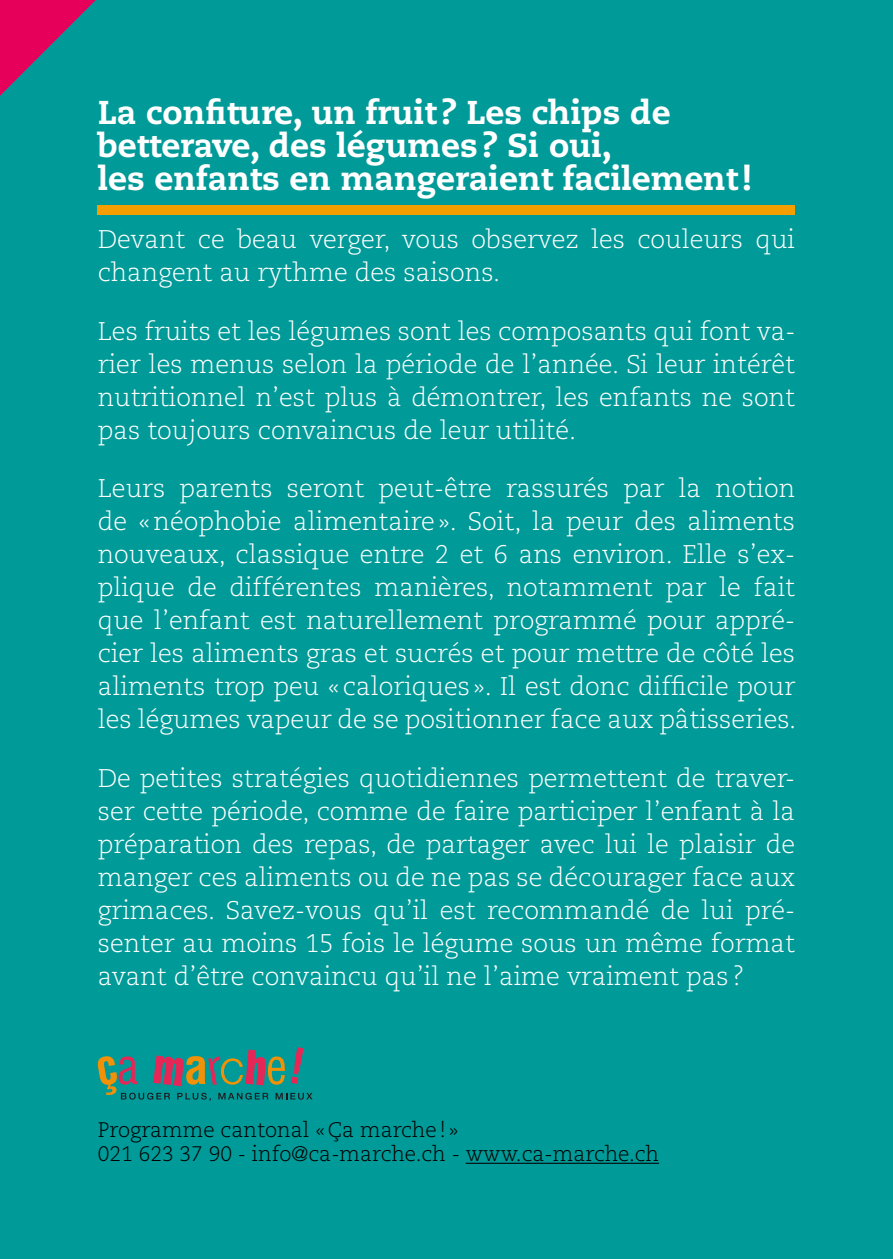
<style>
.page{position:relative;width:893px;height:1259px;background:#009a98}
.page>*{position:absolute;margin:0;border:0;box-sizing:border-box;transform-origin:0 0}
.t1{font:800 33px/33px "Caecilia";color:#fff}
.t2{font:300 25.5px/33px "Caecilia";color:#fff;text-align:justify}
.t3{font:300 21px/24px "Caecilia";color:#000}
</style>
<div class="page">
<svg style="left:98px;top:1047px;width:215px;height:54px"></svg>
<hr style="left:466px;top:1162px;width:193px;height:1px;background:#000">
<div style="left:98px;top:205px;width:697px;height:9px;background:#f59e00"></div>
<svg style="left:0;top:0;width:96px;height:96px"></svg>
<p class="t1" style="left:98px;top:96px;width:656px">La confiture, un fruit ? Les chips de betterave, des légumes? Si oui,<br>les enfants en mangeraient facilement!</p>
<p class="t2" style="left:98px;top:223px;width:699px">Devant ce beau verger, vous observez les couleurs qui changent au rythme des saisons.</p>
<p class="t2" style="left:98px;top:315px;width:699px">Les fruits et les légumes sont les composants qui font va&shy;rier les menus selon la période de l’année. Si leur intérêt nutritionnel n’est plus à démontrer, les enfants ne sont pas toujours convaincus de leur utilité.</p>
<p class="t2" style="left:98px;top:472px;width:700px">Leurs parents seront peut-être rassurés par la notion de «néophobie alimentaire». Soit, la peur des aliments nouveaux, classique entre 2 et 6 ans environ. Elle s’ex&shy;plique de différentes manières, notamment par le fait que l’enfant est naturellement programmé pour appré&shy;cier les aliments gras et sucrés et pour mettre de côté les aliments trop peu «caloriques ». Il est donc difficile pour les légumes vapeur de se positionner face aux pâtisseries.</p>
<p class="t2" style="left:98px;top:762px;width:699px">De petites stratégies quotidiennes permettent de traver&shy;ser cette période, comme de faire participer l’enfant à la préparation des repas, de partager avec lui le plaisir de manger ces aliments ou de ne pas se décourager face aux grimaces. Savez-vous qu’il est recommandé de lui pré&shy;senter au moins 15 fois le légume sous un même format avant d’être convaincu qu’il ne l’aime vraiment pas?</p>
<p class="t3" style="left:98px;top:1118px;width:563px">Programme cantonal «Ça marche! »<br>021 623 37 90 - info@ca-marche.ch - www.ca-marche.ch</p>
</div>
